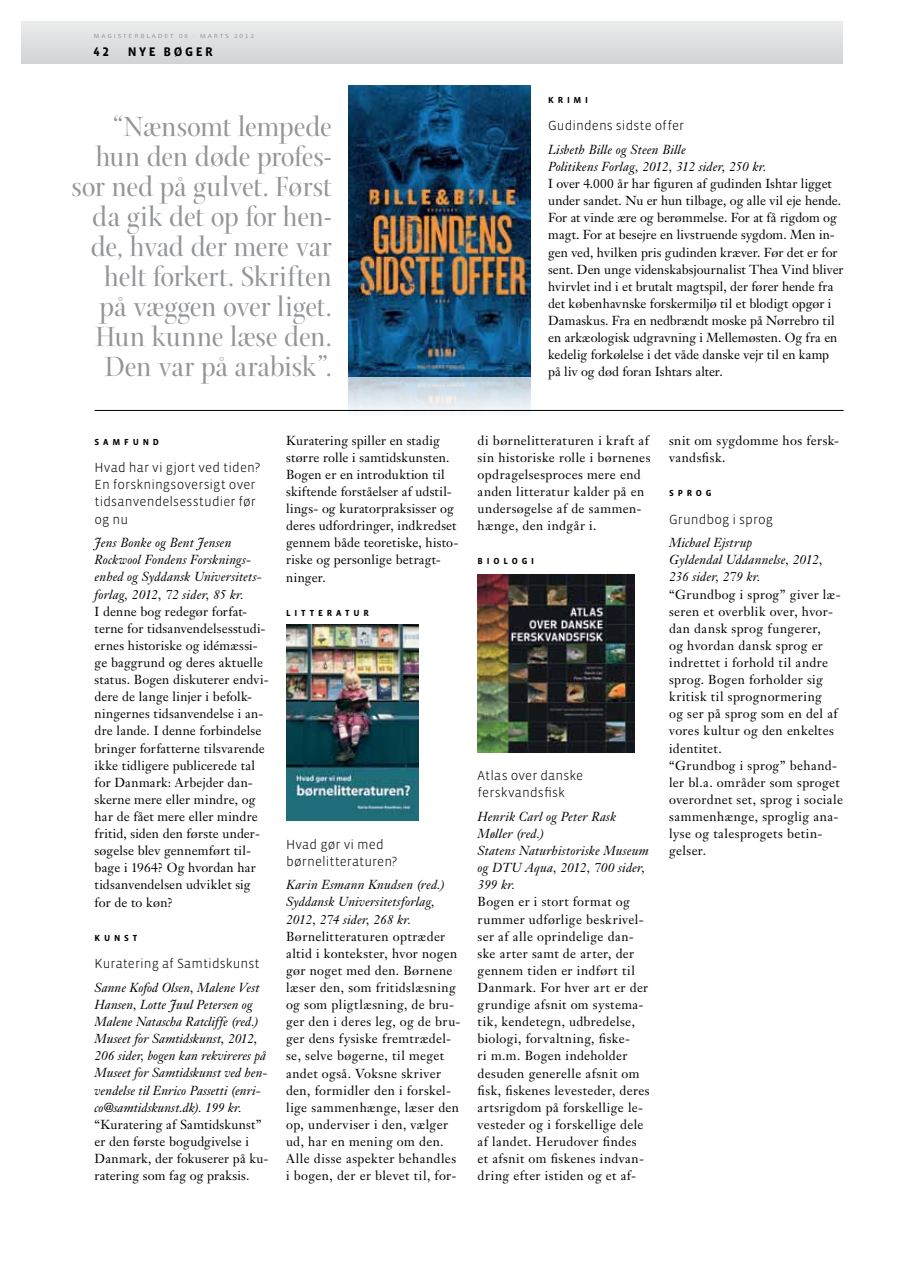
<style>
.page{position:relative;width:915px;height:1263px;background:#fff}
.page>*{position:absolute;margin:0;border:0;box-sizing:border-box;transform-origin:0 0}
.t1{font:30px/30px "Arepo";letter-spacing:-.01em;color:#939598;text-align:right}
.t2{font:300 13.5px/17.1px "Vista Sans OT";letter-spacing:.005em;color:#000}
.t3{font:12.9px/17.1px "Janson Text";letter-spacing:.02em;color:#000}
.t4{font:italic 12.9px/17.1px "Janson Text";letter-spacing:.01em;color:#000}
.t5{font:12.9px/17.1px "Janson Text";color:#000}
.t6{font:700 12.75px "Vista Sans OT";letter-spacing:.2em;color:#000}
.t7{font:700 9px "Vista Sans OT";letter-spacing:.42em;color:#000}
.t8{font:6px "Vista Sans OT";letter-spacing:.25em;color:#939598;scale:1.2 1}
</style>
<div class="page">
<img style="left:349px;top:86px;width:181px;height:326px">
<img style="left:286px;top:625px;width:132px;height:196px">
<img style="left:477px;top:575px;width:157px;height:177px">
<hr style="left:95px;top:410px;width:748px;height:1px;background:#000">
<div style="left:21px;top:21px;width:821px;height:43px;background:#dedfe0"></div>
<p class="t8" style="left:94px;top:33px;width:135px">MAGIS TERBLAD ET 06 · M ARTS 2012</p>
<p class="t6" style="left:94px;top:45px;width:17px">42</p>
<p class="t6" style="left:128px;top:45px;width:87px">NYE BØG ER</p>
<h1 class="t1" style="left:72px;top:112px;width:262px">“Nænsomt lempede hun den døde profes&shy;sor ned på gulvet. Først da gik det op for hen&shy;de, hvad der mere var helt forkert. Skriften på væggen over liget.<br>Hun kunne læse den.<br>Den var på arabisk”.</h1>
<p class="t7" style="left:548px;top:95px;width:8px">KRI</p>
<p class="t7" style="left:573px;top:95px;width:15px">M I</p>
<p class="t2" style="left:548px;top:117px;width:137px">Gudindens sidste offer</p>
<p class="t4" style="left:548px;top:141px;width:220px">Lisbeth Bille og Steen Bille<br>Politikens Forlag, 2012, 312 sider, 250 kr.</p>
<p class="t5" style="left:548px;top:175px;width:297px">I over 4.000 år har figuren af gudinden Ishtar ligget under sandet. Nu er hun tilbage, og alle vil eje hende.<br>For at vinde ære og berømmelse. For at få rigdom og magt. For at besejre en livstruende sygdom. Men in&shy;gen ved, hvilken pris gudinden kræver. Før det er for sent. Den unge videnskabsjournalist Thea Vind bliver hvirvlet ind i et brutalt magtspil, der fører hende fra det københavnske forskermiljø til et blodigt opgør i Damaskus. Fra en nedbrændt moske på Nørrebro til en arkæologisk udgravning i Mellemøsten. Og fra en kedelig forkølelse i det våde danske vejr til en kamp på liv og død foran Ishtars alter.</p>
<p class="t7" style="left:95px;top:437px;width:64px">SA MFU ND</p>
<p class="t2" style="left:95px;top:459px;width:167px">Hvad har vi gjort ved tiden?<br>En forskningsoversigt over tidsanvendelsesstudier før og nu</p>
<p class="t4" style="left:95px;top:534px;width:168px">Jens Bonke og Bent Jensen<br>Rockwool Fondens Forsknings&shy;enhed og Syddansk Universitets&shy;forlag, 2012, 72 sider, 85 kr.</p>
<p class="t3" style="left:95px;top:602px;width:175px">I denne bog redegør forfat&shy;terne for tidsanvendelsesstudi&shy;ernes historiske og idémæssi&shy;ge baggrund og deres aktuelle status. Bogen diskuterer endvi&shy;dere de lange linjer i befolk&shy;ningernes tidsanvendelse i an&shy;dre lande. I denne forbindelse bringer forfatterne tilsvarende ikke tidligere publicerede tal for Danmark: Arbejder dan&shy;skerne mere eller mindre, og har de fået mere eller mindre fritid, siden den første under&shy;søgelse blev gennemført til&shy;bage i 1964? Og hvordan har tidsanvendelsen udviklet sig for de to køn?</p>
<p class="t7" style="left:95px;top:933px;width:9px">KU</p>
<p class="t7" style="left:114px;top:933px;width:18px">N ST</p>
<p class="t2" style="left:95px;top:955px;width:166px">Kuratering af Samtidskunst</p>
<p class="t4" style="left:95px;top:979px;width:174px">Sanne Kofod Olsen, Malene Vest<br>Hansen, Lotte Juul Petersen og<br>Malene Natascha Ratcliffe (red.)<br>Museet for Samtidskunst, 2012,<br>206 sider, bogen kan rekvireres på<br>Museet for Samtidskunst ved hen&shy;vendelse til Enrico Passetti (enri&shy;co@samtidskunst.dk). 199 kr.</p>
<p class="t3" style="left:95px;top:1116px;width:175px">“Kuratering af Samtidskunst” er den første bogudgivelse i<br>Danmark, der fokuserer på ku&shy;ratering som fag og praksis.</p>
<p class="t3" style="left:286px;top:432px;width:174px">Kuratering spiller en stadig større rolle i samtidskunsten.<br>Bogen er en introduktion til skiftende forståelser af udstil&shy;lings- og kuratorpraksisser og deres udfordringer, indkredset gennem både teoretiske, histo&shy;riske og personlige betragt&shy;ninger.</p>
<p class="t7" style="left:286px;top:608px;width:10px">LITTERATUR</p>
<p class="t3" style="left:477px;top:432px;width:174px">di børnelitteraturen i kraft af sin historiske rolle i børnenes opdragelsesproces mere end anden litteratur kalder på en undersøgelse af de sammen&shy;hænge, den indgår i.</p>
<p class="t7" style="left:477px;top:557px;width:56px">BI OL OGI</p>
<p class="t2" style="left:286px;top:836px;width:112px">Hvad gør vi med børnelitteraturen?</p>
<p class="t4" style="left:286px;top:876px;width:160px">Karin Esmann Knudsen (red.)<br>Syddansk Universitetsforlag,<br>2012, 274 sider, 268 kr.</p>
<p class="t3" style="left:286px;top:927px;width:176px">Børnelitteraturen optræder altid i kontekster, hvor nogen gør noget med den. Børnene læser den, som fritidslæsning og som pligtlæsning, de bru&shy;ger den i deres leg, og de bru&shy;ger dens fysiske fremtrædel&shy;se, selve bøgerne, til meget andet også. Voksne skriver den, formidler den i forskel&shy;lige sammenhænge, læser den op, underviser i den, vælger ud, har en mening om den.<br>Alle disse aspekter behandles i bogen, der er blevet til, for-</p>
<p class="t2" style="left:477px;top:767px;width:107px">Atlas over danske ferskvandsfisk</p>
<p class="t4" style="left:477px;top:808px;width:172px">Henrik Carl og Peter Rask<br>Møller (red.)<br>Statens Naturhistoriske Museum og DTU Aqua, 2012, 700 sider,<br>399 kr.</p>
<p class="t3" style="left:477px;top:893px;width:173px">Bogen er i stort format og rummer udførlige beskrivel&shy;ser af alle oprindelige dan&shy;ske arter samt de arter, der gennem tiden er indført til<br>Danmark. For hver art er der grundige afsnit om systema&shy;tik, kendetegn, udbredelse, biologi, forvaltning, fiske-<br>ri m.m. Bogen indeholder desuden generelle afsnit om fisk, fiskenes levesteder, deres artsrigdom på forskellige le&shy;vesteder og i forskellige dele af landet. Herudover findes et afsnit om fiskenes indvan&shy;dring efter istiden og et af-</p>
<p class="t3" style="left:669px;top:432px;width:171px">snit om sygdomme hos fersk&shy;vandsfisk.</p>
<p class="t7" style="left:669px;top:488px;width:44px">SPROG</p>
<p class="t2" style="left:669px;top:511px;width:106px">Grundbog i sprog</p>
<p class="t4" style="left:669px;top:534px;width:155px">Michael Ejstrup<br>Gyldendal Uddannelse, 2012,<br>236 sider, 279 kr.</p>
<p class="t3" style="left:669px;top:585px;width:175px">“Grundbog i sprog” giver læ&shy;seren et overblik over, hvor&shy;dan dansk sprog fungerer,<br>og hvordan dansk sprog er indrettet i forhold til andre sprog. Bogen forholder sig kritisk til sprognormering<br>og ser på sprog som en del af vores kultur og den enkeltes identitet.<br>“Grundbog i sprog” behand&shy;ler bl.a. områder som sproget overordnet set, sprog i sociale sammenhænge, sproglig ana&shy;lyse og talesprogets betin&shy;gelser.</p>
</div>
